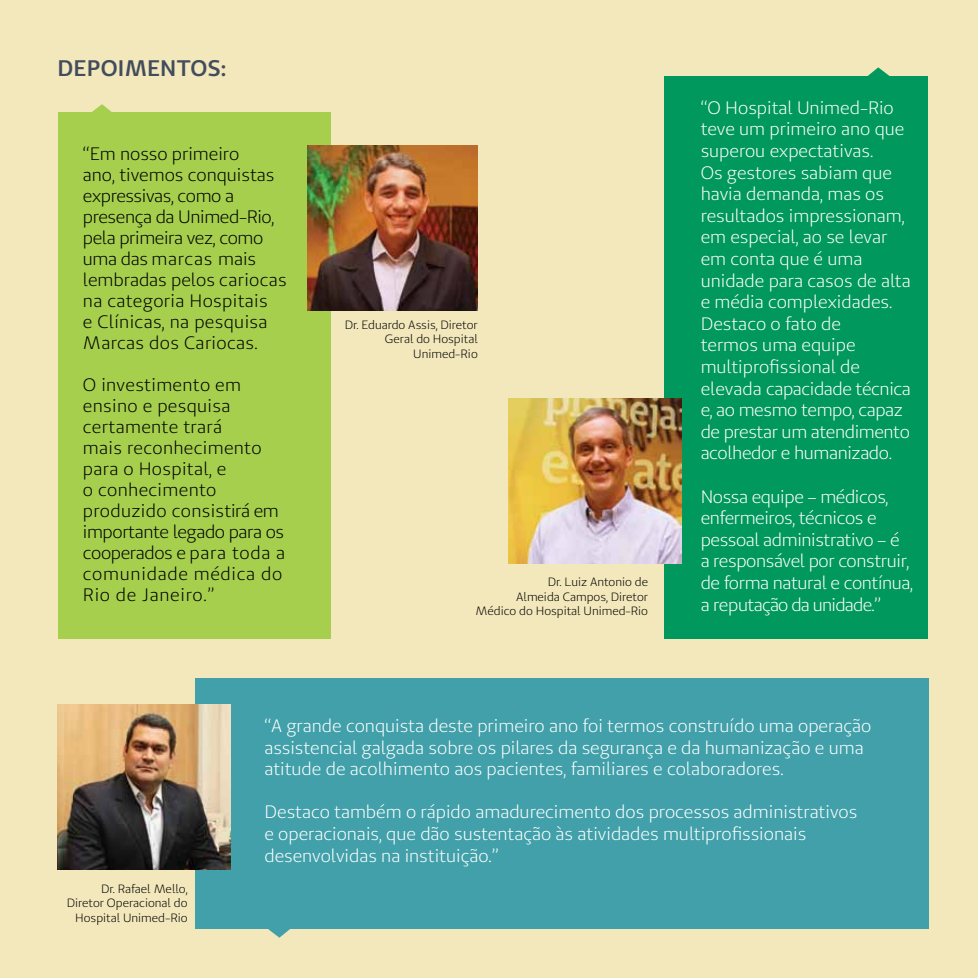
<style>
.page{position:relative;width:978px;height:978px;background:#f2e8bc}
.page>*{position:absolute;margin:0;border:0;box-sizing:border-box;transform-origin:0 0}
.t1{font:600 22.5px "Unimed Sans";letter-spacing:.01em;color:#434c5c}
.t2{font:18px/21.6px "Unimed Sans";color:#fff}
.t3{font:18px/21px "Unimed Sans";color:#000}
.t4{font:18px/21px "Unimed Sans";letter-spacing:.02em;color:#000}
.t5{font:18px/21.6px "Unimed Sans";letter-spacing:-.02em;color:#fff}
.t6{font:12px/14.4px "Unimed Sans";color:#000;text-align:right}
</style>
<div class="page">
<div style="left:664px;top:76px;width:264px;height:563px;background:#00985c"></div>
<svg style="left:867px;top:67px;width:23px;height:9px"></svg>
<img style="left:509px;top:398px;width:173px;height:165px">
<div style="left:58px;top:112px;width:272px;height:527px;background:#a5cf4d"></div>
<svg style="left:92px;top:104px;width:20px;height:8px"></svg>
<img style="left:307px;top:146px;width:171px;height:165px">
<div style="left:195px;top:678px;width:733px;height:251px;background:#41a0a9"></div>
<svg style="left:268px;top:929px;width:22px;height:9px"></svg>
<img style="left:58px;top:705px;width:172px;height:164px">
<p class="t1" style="left:58px;top:54px;width:170px">DEPOIMENTOS:</p>
<p class="t3" style="left:83px;top:143px;width:205px">“Em nosso primeiro<br>ano, tivemos conquistas expressivas, como a presença da Unimed-Rio, pela primeira vez, como uma das marcas mais lembradas pelos cariocas na categoria Hospitais<br>e Clínicas, na pesquisa<br>Marcas dos Cariocas.</p>
<p class="t4" style="left:83px;top:374px;width:204px">O investimento em ensino e pesquisa certamente trará<br>mais reconhecimento para o Hospital, e<br>o conhecimento produzido consistirá em importante legado para os cooperados e para toda a comunidade médica do<br>Rio de Janeiro.”</p>
<p class="t6" style="left:345px;top:317px;width:134px">Dr. Eduardo Assis, Diretor<br>Geral do Hospital<br>Unimed-Rio</p>
<p class="t6" style="left:476px;top:575px;width:174px">Dr. Luiz Antonio de<br>Almeida Campos, Diretor<br>Médico do Hospital Unimed-Rio</p>
<p class="t2" style="left:701px;top:96px;width:212px">“O Hospital Unimed-Rio teve um primeiro ano que superou expectativas.<br>Os gestores sabiam que havia demanda, mas os resultados impressionam, em especial, ao se levar em conta que é uma unidade para casos de alta e média complexidades.<br>Destaco o fato de<br>termos uma equipe multiprofissional de elevada capacidade técnica e, ao mesmo tempo, capaz de prestar um atendimento acolhedor e humanizado.</p>
<p class="t5" style="left:701px;top:485px;width:214px">N ossa equipe – médicos, enfermeiros, técnicos e pessoal administrativo – é a responsável por construir, de forma natural e contínua, a reputação da unidade.”</p>
<p class="t6" style="left:67px;top:881px;width:122px">Dr. Rafael Mello,<br>Diretor Operacional do<br>Hospital Unimed-Rio</p>
<p class="t2" style="left:264px;top:715px;width:608px">“A grande conquista deste primeiro ano foi termos construído uma operação assistencial galgada sobre os pilares da segurança e da humanização e uma atitude de acolhimento aos pacientes, familiares e colaboradores.</p>
<p class="t2" style="left:264px;top:801px;width:594px">Destaco também o rápido amadurecimento dos processos administrativos e operacionais, que dão sustentação às atividades multiprofissionais desenvolvidas na instituição.”</p>
</div>
